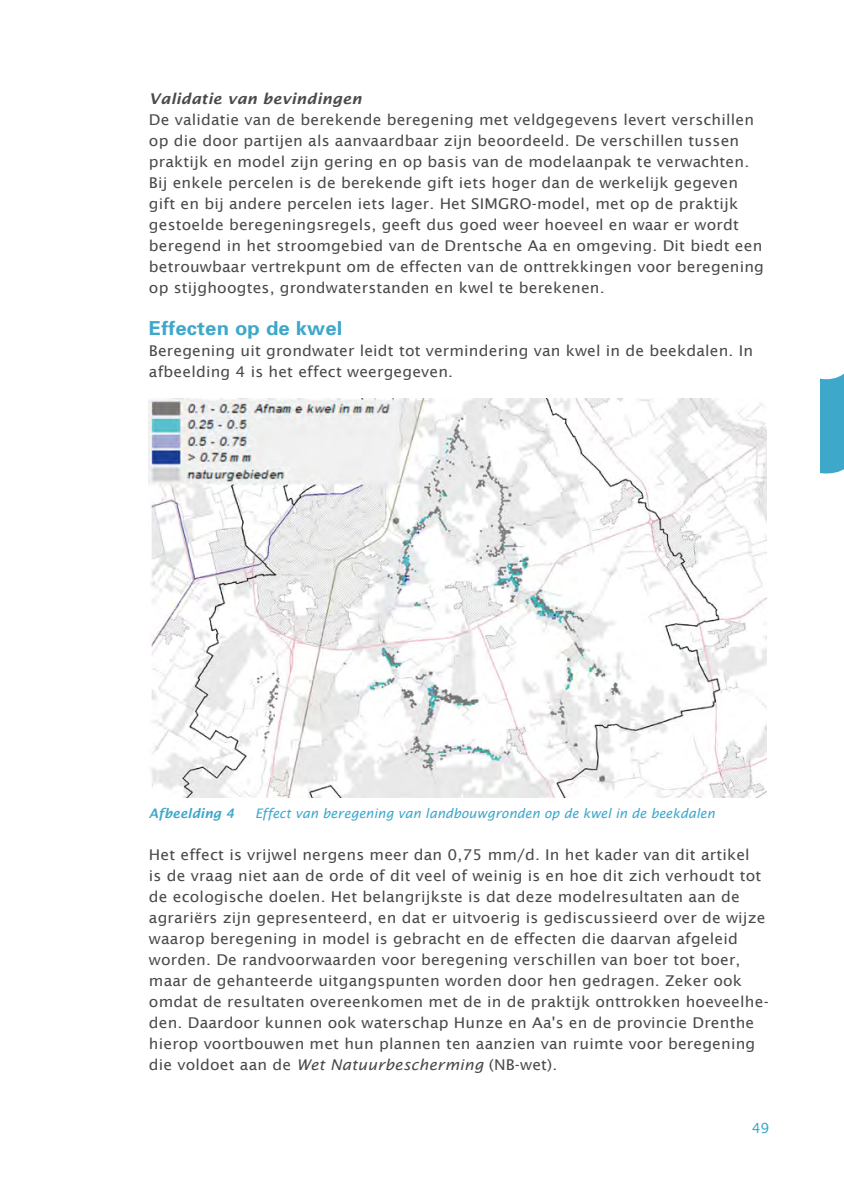
<style>
.page{position:relative;width:844px;height:1191px;background:#fff}
.page>*{position:absolute;margin:0;border:0;box-sizing:border-box;transform-origin:0 0}
.t1{font:700 19.25px "Univers";letter-spacing:.01em;color:#3ea8ca;scale:1.05 1}
.t2{font:14.88px/21px "Lucida Sans";letter-spacing:.01em;color:#4a4a49;scale:1.05 1}
.t3{font:italic 600 14.88px "Lucida Sans";letter-spacing:.01em;color:#4a4a49;scale:1.05 1}
.t4{font:14px "Lucida Sans";color:#3ea8ca}
.t5{font:italic 13.12px "Lucida Sans";color:#3ea8ca}
.t6{font:italic 600 13.12px "Lucida Sans";color:#3ea8ca}
.s1{font-style:italic}
</style>
<div class="page">
<div style="left:820px;top:374px;width:23px;height:99px;background:#3ea8ca"></div>
<img style="left:149px;top:398px;width:617px;height:399px">
<p class="t3" style="left:149px;top:90px;width:204px">Validatie van bevindingen</p>
<p class="t2" style="left:149px;top:109px;width:587px">De validatie van de berekende beregening met veldgegevens levert verschillen op die door partijen als aanvaardbaar zijn beoordeeld. De verschillen tussen praktijk en model zijn gering en op basis van de modelaanpak te verwachten.<br>Bij enkele percelen is de berekende gift iets hoger dan de werkelijk gegeven gift en bij andere percelen iets lager. Het SIMGRO-model, met op de praktijk gestoelde beregeningsregels, geeft dus goed weer hoeveel en waar er wordt beregend in het stroomgebied van de Drentsche Aa en omgeving. Dit biedt een betrouwbaar vertrekpunt om de effecten van de onttrekkingen voor beregening op stijghoogtes, grondwaterstanden en kwel te berekenen.</p>
<p class="t1" style="left:149px;top:316px;width:186px">Effecten op de kwel</p>
<p class="t2" style="left:149px;top:340px;width:577px">Beregening uit grondwater leidt tot vermindering van kwel in de beekdalen. In afbeelding 4 is het effect weergegeven.</p>
<p class="t6" style="left:149px;top:806px;width:87px">Afbeelding 4</p>
<p class="t5" style="left:255px;top:806px;width:461px">Effect van beregening van landbouwgronden op de kwel in de beekdalen</p>
<p class="t2" style="left:149px;top:844px;width:591px">Het effect is vrijwel nergens meer dan 0,75 mm/d. In het kader van dit artikel<br>is de vraag niet aan de orde of dit veel of weinig is en hoe dit zich verhoudt tot de ecologische doelen. Het belangrijkste is dat deze modelresultaten aan de agrariërs zijn gepresenteerd, en dat er uitvoerig is gediscussieerd over de wijze waarop beregening in model is gebracht en de effecten die daarvan afgeleid worden. De randvoorwaarden voor beregening verschillen van boer tot boer, maar de gehanteerde uitgangspunten worden door hen gedragen. Zeker ook omdat de resultaten overeenkomen met de in de praktijk onttrokken hoeveelhe&shy;den. Daardoor kunnen ook waterschap Hunze en Aa's en de provincie Drenthe hierop voortbouwen met hun plannen ten aanzien van ruimte voor beregening die voldoet aan de <span class="s1">Wet Natuurbescherming</span> (NB-wet).</p>
<p class="t4" style="left:751px;top:1120px;width:19px">49</p>
</div>
